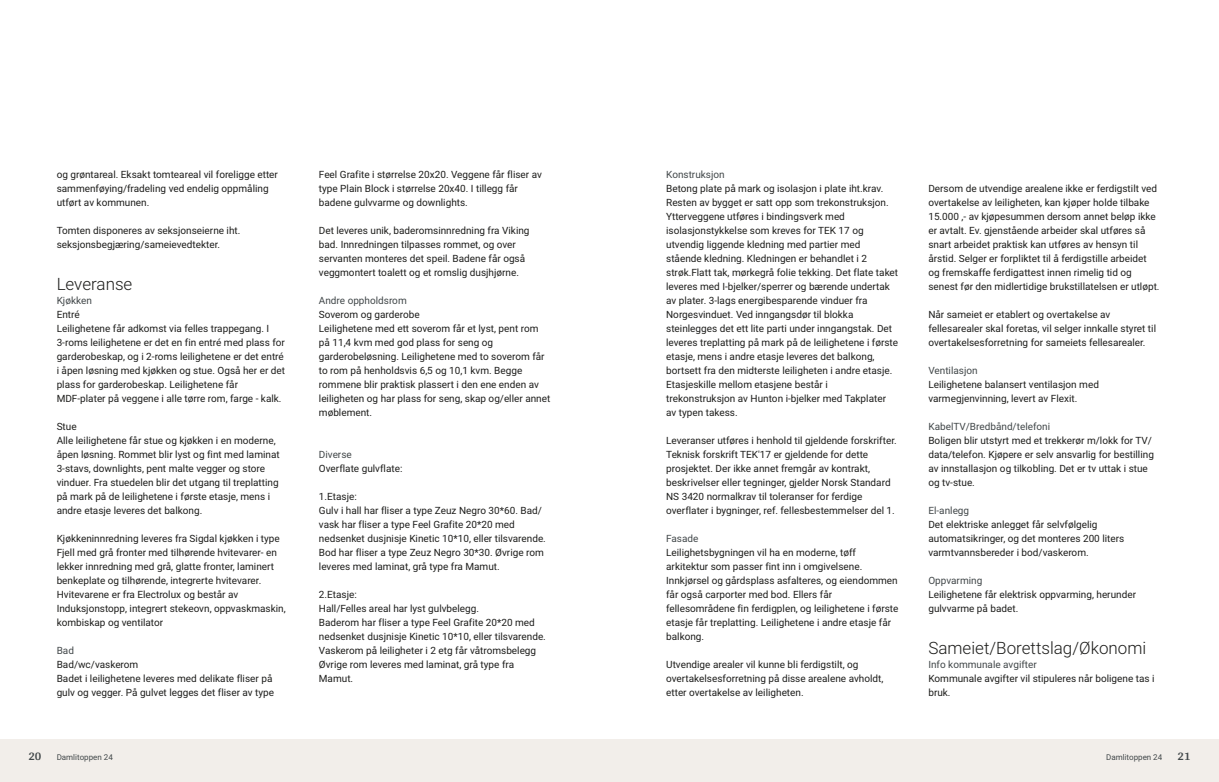
<style>
.page{position:relative;width:1219px;height:782px;background:#fff}
.page>*{position:absolute;margin:0;border:0;box-sizing:border-box;transform-origin:0 0}
.t1{font:300 17px "Roboto Vitec";color:#1d1d1b}
.t2{font:700 12px "Arya";color:#414749}
.t3{font:10px/14px "Roboto Vitec";color:#1d1d1b}
.t4{font:10px "Roboto Vitec";color:#414749}
.t5{font:8px "Roboto Vitec";color:#414749}
</style>
<div class="page">
<div style="left:0;top:739px;width:612px;height:42px;background:#f2eeea"></div>
<div style="left:607px;top:739px;width:612px;height:42px;background:#f2eeea"></div>
<p class="t3" style="left:57px;top:167px;width:223px">og grøntareal. Eksakt tomteareal vil foreligge etter sammenføying/fradeling ved endelig oppmåling utført av kommunen.</p>
<p class="t3" style="left:57px;top:223px;width:185px">Tomten disponeres av seksjonseierne iht. seksjonsbegjæring/sameievedtekter.</p>
<h1 class="t1" style="left:57px;top:272px;width:77px">Leveranse</h1>
<p class="t4" style="left:57px;top:293px;width:37px">Kjøkken</p>
<p class="t3" style="left:57px;top:307px;width:230px">Entré<br>Leilighetene får adkomst via felles trappegang. I 3‑roms leilighetene er det en fin entré med plass for garderobeskap, og i 2‑roms leilighetene er det entré i åpen løsning med kjøkken og stue. Også her er det plass for garderobeskap. Leilighetene får MDF‑plater på veggene i alle tørre rom, farge ‑ kalk.</p>
<p class="t3" style="left:57px;top:419px;width:225px">Stue<br>Alle leilighetene får stue og kjøkken i en moderne, åpen løsning. Rommet blir lyst og fint med laminat 3‑stavs, downlights, pent malte vegger og store vinduer. Fra stuedelen blir det utgang til treplatting på mark på de leilighetene i første etasje, mens i andre etasje leveres det balkong.</p>
<p class="t3" style="left:57px;top:531px;width:231px">Kjøkkeninnredning leveres fra Sigdal kjøkken i type Fjell med grå fronter med tilhørende hvitevarer‑ en lekker innredning med grå, glatte fronter, laminert benkeplate og tilhørende, integrerte hvitevarer.<br>Hvitevarene er fra Electrolux og består av Induksjonstopp, integrert stekeovn, oppvaskmaskin, kombiskap og ventilator</p>
<p class="t4" style="left:57px;top:643px;width:19px">Bad</p>
<p class="t3" style="left:57px;top:657px;width:219px">Bad/wc/vaskerom<br>Badet i leilighetene leveres med delikate fliser på gulv og vegger. På gulvet legges det fliser av type</p>
<p class="t2" style="left:28px;top:749px;width:15px">20</p>
<p class="t5" style="left:57px;top:751px;width:58px">Damlitoppen 24</p>
<p class="t3" style="left:319px;top:167px;width:225px">Feel Grafite i størrelse 20x20. Veggene får fliser av type Plain Block i størrelse 20x40. I tillegg får badene gulvvarme og downlights.</p>
<p class="t3" style="left:319px;top:223px;width:212px">Det leveres unik, baderomsinnredning fra Viking bad. Innredningen tilpasses rommet, og over servanten monteres det speil. Badene får også veggmontert toalett og et romslig dusjhjørne.</p>
<p class="t4" style="left:319px;top:293px;width:89px">Andre oppholdsrom</p>
<p class="t3" style="left:319px;top:307px;width:233px">Soverom og garderobe<br>Leilighetene med ett soverom får et lyst, pent rom på 11,4 kvm med god plass for seng og garderobeløsning. Leilighetene med to soverom får to rom på henholdsvis 6,5 og 10,1 kvm. Begge rommene blir praktisk plassert i den ene enden av leiligheten og har plass for seng, skap og/eller annet møblement.</p>
<p class="t4" style="left:319px;top:447px;width:34px">Diverse</p>
<p class="t3" style="left:319px;top:461px;width:85px">Overflate gulvflate:</p>
<p class="t3" style="left:319px;top:489px;width:228px">1.Etasje:<br>Gulv i hall har fliser a type Zeuz Negro 30*60. Bad/ vask har fliser a type Feel Grafite 20*20 med nedsenket dusjnisje Kinetic 10*10, eller tilsvarende.<br>Bod har fliser a type Zeuz Negro 30*30. Øvrige rom leveres med laminat, grå type fra Mamut.</p>
<p class="t3" style="left:319px;top:587px;width:228px">2.Etasje:<br>Hall/Felles areal har lyst gulvbelegg.<br>Baderom har fliser a type Feel Grafite 20*20 med nedsenket dusjnisje Kinetic 10*10, eller tilsvarende.<br>Vaskerom på leiligheter i 2 etg får våtromsbelegg Øvrige rom leveres med laminat, grå type fra Mamut.</p>
<p class="t4" style="left:666px;top:167px;width:60px">Konstruksjon</p>
<p class="t3" style="left:666px;top:181px;width:233px">Betong plate på mark og isolasjon i plate iht.krav.<br>Resten av bygget er satt opp som trekonstruksjon.<br>Ytterveggene utføres i bindingsverk med isolasjonstykkelse som kreves for TEK 17 og utvendig liggende kledning med partier med stående kledning. Kledningen er behandlet i 2 strøk.Flatt tak, mørkegrå folie tekking. Det flate taket leveres med I‑bjelker/sperrer og bærende undertak av plater. 3‑lags energibesparende vinduer fra Norgesvinduet. Ved inngangsdør til blokka steinlegges det ett lite parti under inngangstak. Det leveres treplatting på mark på de leilighetene i første etasje, mens i andre etasje leveres det balkong, bortsett fra den midterste leiligheten i andre etasje.<br>Etasjeskille mellom etasjene består i trekonstruksjon av Hunton i‑bjelker med Takplater av typen takess.</p>
<p class="t3" style="left:666px;top:433px;width:232px">Leveranser utføres i henhold til gjeldende forskrifter.<br>Teknisk forskrift TEK'17 er gjeldende for dette prosjektet. Der ikke annet fremgår av kontrakt, beskrivelser eller tegninger, gjelder Norsk Standard NS 3420 normalkrav til toleranser for ferdige overflater i bygninger, ref. fellesbestemmelser del 1.</p>
<p class="t4" style="left:666px;top:531px;width:34px">Fasade</p>
<p class="t3" style="left:666px;top:545px;width:234px">Leilighetsbygningen vil ha en moderne, tøff arkitektur som passer fint inn i omgivelsene.<br>Innkjørsel og gårdsplass asfalteres, og eiendommen får også carporter med bod. Ellers får fellesområdene fin ferdigplen, og leilighetene i første etasje får treplatting. Leilighetene i andre etasje får balkong.</p>
<p class="t3" style="left:666px;top:657px;width:219px">Utvendige arealer vil kunne bli ferdigstilt, og overtakelsesforretning på disse arealene avholdt, etter overtakelse av leiligheten.</p>
<p class="t3" style="left:928px;top:181px;width:233px">Dersom de utvendige arealene ikke er ferdigstilt ved overtakelse av leiligheten, kan kjøper holde tilbake 15.000 ,‑ av kjøpesummen dersom annet beløp ikke er avtalt. Ev. gjenstående arbeider skal utføres så snart arbeidet praktisk kan utføres av hensyn til årstid. Selger er forpliktet til å ferdigstille arbeidet og fremskaffe ferdigattest innen rimelig tid og senest før den midlertidige brukstillatelsen er utløpt.</p>
<p class="t3" style="left:928px;top:307px;width:229px">Når sameiet er etablert og overtakelse av fellesarealer skal foretas, vil selger innkalle styret til overtakelsesforretning for sameiets fellesarealer.</p>
<p class="t4" style="left:928px;top:363px;width:51px">Ventilasjon</p>
<p class="t3" style="left:928px;top:377px;width:172px">Leilighetene balansert ventilasjon med varmegjenvinning, levert av Flexit.</p>
<p class="t4" style="left:928px;top:419px;width:123px">KabelTV/Bredbånd/telefoni</p>
<p class="t3" style="left:928px;top:433px;width:227px">Boligen blir utstyrt med et trekkerør m/lokk for TV/ data/telefon. Kjøpere er selv ansvarlig for bestilling av innstallasjon og tilkobling. Det er tv uttak i stue og tv‑stue.</p>
<p class="t4" style="left:928px;top:503px;width:42px">El‑anlegg</p>
<p class="t3" style="left:928px;top:517px;width:197px">Det elektriske anlegget får selvfølgelig automatsikringer, og det monteres 200 liters varmtvannsbereder i bod/vaskerom.</p>
<p class="t4" style="left:928px;top:573px;width:55px">Oppvarming</p>
<p class="t3" style="left:928px;top:587px;width:209px">Leilighetene får elektrisk oppvarming, herunder gulvvarme på badet.</p>
<h1 class="t1" style="left:928px;top:636px;width:219px">Sameiet/Borettslag/Økonomi</h1>
<p class="t4" style="left:928px;top:657px;width:110px">Info kommunale avgifter</p>
<p class="t3" style="left:928px;top:671px;width:228px">Kommunale avgifter vil stipuleres når boligene tas i bruk.</p>
<p class="t5" style="left:1106px;top:751px;width:58px">Damlitoppen 24</p>
<p class="t2" style="left:1177px;top:749px;width:15px">21</p>
</div>
